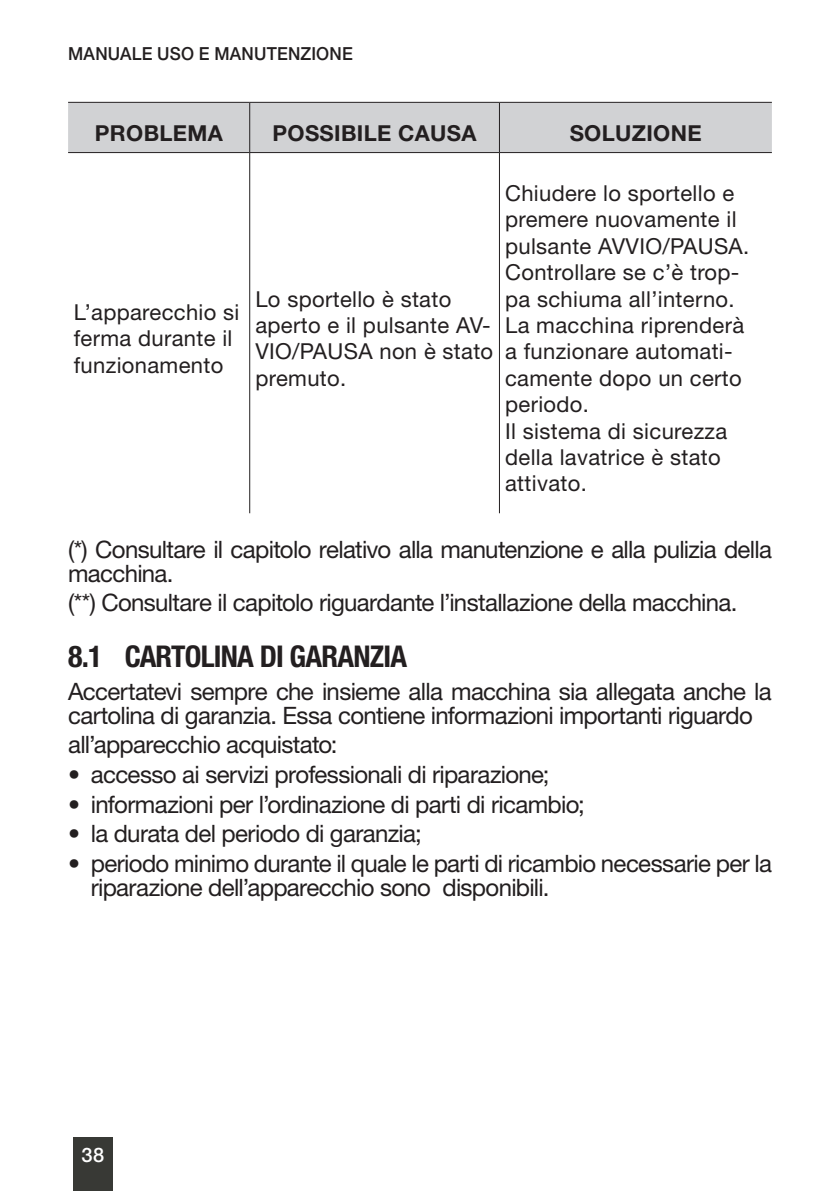
<style>
.page{position:relative;width:840px;height:1191px;background:#fff}
.page>*{position:absolute;margin:0;border:0;box-sizing:border-box;transform-origin:0 0}
.t1{font:700 condensed 30px "Helvetica Neue LT Std";letter-spacing:-.025em;color:#231f20}
.Body{font:24px/24px "Helvetica Neue LT Std";letter-spacing:-.03em;color:#231f20}
.t2{font:22px/26.4px "Helvetica Neue LT Std";letter-spacing:.015em;color:#231f20}
.t3{font:700 22px "Helvetica Neue LT Std";letter-spacing:.015em;color:#231f20}
.t4{font:500 20px "Helvetica Neue LT Std";color:#fff}
.t5{font:500 18px "Helvetica Neue LT Std";letter-spacing:.01em;color:#231f20;scale:.95 1}
</style>
<div class="page">
<div style="left:68px;top:103px;width:703px;height:49px;background:#d1d2d4"></div>
<hr style="left:68px;top:102px;width:181px;height:1px;background:#231f20">
<hr style="left:249px;top:102px;width:250px;height:1px;background:#231f20">
<hr style="left:249px;top:103px;width:1px;height:49px;background:#231f20">
<hr style="left:499px;top:102px;width:272px;height:1px;background:#231f20">
<hr style="left:499px;top:103px;width:1px;height:49px;background:#231f20">
<hr style="left:68px;top:152px;width:181px;height:1px;background:#231f20">
<hr style="left:249px;top:152px;width:250px;height:1px;background:#231f20">
<hr style="left:499px;top:152px;width:272px;height:1px;background:#231f20">
<hr style="left:249px;top:153px;width:1px;height:360px;background:#231f20">
<hr style="left:499px;top:153px;width:1px;height:360px;background:#231f20">
<div style="left:73px;top:1137px;width:40px;height:54px;background:#383935"></div>
<p class="t5" style="left:68px;top:43px;width:301px">MANUALE USO E MANUTENZIONE</p>
<p class="t3" style="left:95px;top:119px;width:129px">PROBLEMA</p>
<p class="t3" style="left:272px;top:119px;width:205px">POSSIBILE CAUSA</p>
<p class="t3" style="left:569px;top:119px;width:133px">SOLUZIONE</p>
<p class="t2" style="left:74px;top:298px;width:167px">L’apparecchio si ferma durante il funzionamento</p>
<p class="t2" style="left:255px;top:285px;width:239px">Lo sportello è stato aperto e il pulsante AV-<br>VIO/PAUSA non è stato premuto.</p>
<p class="t2" style="left:505px;top:179px;width:245px">Chiudere lo sportello e premere nuovamente il pulsante AVVIO/PAUSA.</p>
<p class="t2" style="left:505px;top:259px;width:240px">Controllare se c’è trop&shy;pa schiuma all’interno.<br>La macchina riprenderà a funzionare automati&shy;camente dopo un certo periodo.</p>
<p class="t2" style="left:505px;top:417px;width:223px">Il sistema di sicurezza della lavatrice è stato attivato.</p>
<p class="Body" style="left:68px;top:537px;width:705px">(*) Consultare il capitolo relativo alla manutenzione e alla pulizia della macchina.</p>
<p class="Body" style="left:68px;top:590px;width:670px">(**) Consultare il capitolo riguardante l’installazione della macchina.</p>
<p class="t1" style="left:68px;top:638px;width:340px">8.1 CARTOLINA DI GARANZIA</p>
<p class="Body" style="left:68px;top:679px;width:704px">Accertatevi sempre che insieme alla macchina sia allegata anche la cartolina di garanzia. Essa contiene informazioni importanti riguardo</p>
<p class="Body" style="left:68px;top:732px;width:271px">all’apparecchio acquistato:</p>
<p class="Body" style="left:68px;top:762px;width:482px">• accesso ai servizi professionali di riparazione;</p>
<p class="Body" style="left:68px;top:792px;width:518px">• informazioni per l’ordinazione di parti di ricambio;</p>
<p class="Body" style="left:68px;top:821px;width:355px">• la durata del periodo di garanzia;</p>
<p class="Body" style="left:91px;top:851px;width:682px;text-indent:-23px">• periodo minimo durante il quale le parti di ricambio necessarie per la riparazione dell’apparecchio sono disponibili.</p>
<p class="t4" style="left:82px;top:1142px;width:24px">38</p>
</div>
